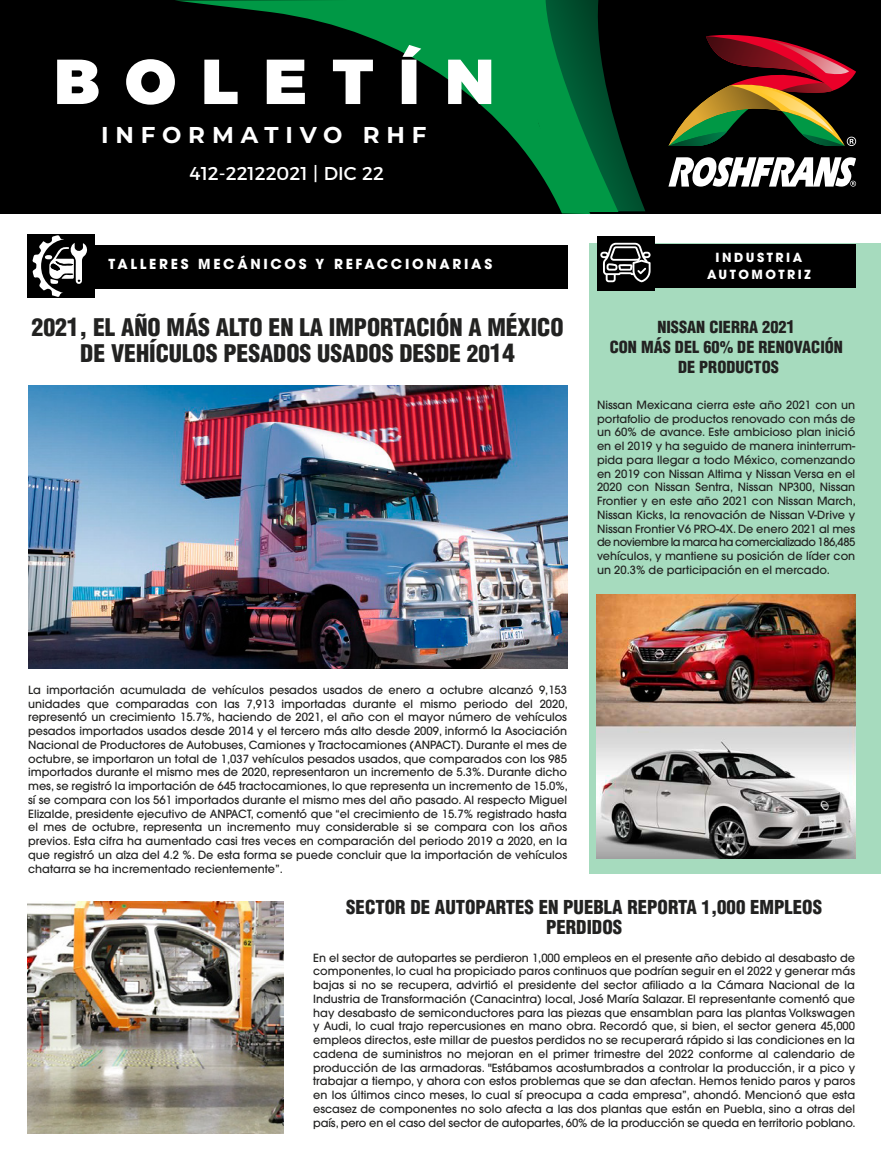
<style>
.page{position:relative;width:881px;height:1150px;background:#fff}
.page>*{position:absolute;margin:0;border:0;box-sizing:border-box;transform-origin:0 0}
.t1{font:900 63.25px "Montserrat";letter-spacing:.4em;color:#fff}
.t2{font:900 condensed 23.75px/26.2px "Helvetica";letter-spacing:-.005em;color:#222221;text-align:center}
.t3{font:700 22.88px "Montserrat";letter-spacing:.3em;color:#fff}
.t4{font:900 condensed 18.75px/20px "Helvetica";color:#222221;text-align:center}
.t5{font:18.62px "Montserrat";color:#fff}
.t6{font:900 condensed 16.25px/20px "Helvetica";color:#222221;text-align:center}
.t7{font:700 13.75px "Avant Garde";letter-spacing:.2em;color:#fff}
.t8{font:700 12.5px/17.5px "Avant Garde";letter-spacing:.2em;color:#fff;text-align:center}
.t9{font:500 11.25px/13.8px "Avant Garde";color:#222221;text-align:justify}
.s1{font-size:25px}
.s2{font-size:23.12px}
.s3{font-size:17.5px}
</style>
<div class="page">
<div style="left:588px;top:243px;width:292px;height:630px;background:#a6dbbe"></div>
<div style="left:28px;top:234px;width:67px;height:63px;background:#000"></div>
<div style="left:31px;top:245px;width:536px;height:43px;background:#000"></div>
<div style="left:600px;top:244px;width:256px;height:43px;background:#000"></div>
<div style="left:597px;top:236px;width:57px;height:54px;background:#000"></div>
<svg style="left:32px;top:235px;width:55px;height:62px"></svg>
<svg style="left:600px;top:243px;width:50px;height:39px"></svg>
<img style="left:28px;top:385px;width:539px;height:283px">
<img style="left:596px;top:594px;width:258px;height:264px">
<img style="left:28px;top:901px;width:255px;height:232px">
<div style="left:0;top:0;width:880px;height:214px;background:#000"></div>
<svg style="left:768px;top:157px;width:87px;height:30px"></svg>
<svg style="left:768px;top:38px;width:87px;height:108px"></svg>
<svg style="left:668px;top:34px;width:100px;height:153px"></svg>
<svg style="left:590px;top:0;width:55px;height:211px"></svg>
<svg style="left:175px;top:0;width:415px;height:214px"></svg>
<h1 class="t1" style="left:54px;top:28px;width:442px">BOLETÍN</h1>
<h3 class="t3" style="left:101px;top:118px;width:327px">INFORMATIVO RHF</h3>
<h3 class="t5" style="left:189px;top:158px;width:196px">412-22122021 | DIC 22</h3>
<p class="t7" style="left:108px;top:255px;width:385px">TALLERES MECÁNICOS Y REFACCIONARIAS</p>
<p class="t8" style="left:706px;top:248px;width:105px">INDUSTRIA<br>AUTOMOTRIZ</p>
<h2 class="t2" style="left:32px;top:314px;width:533px">202<span class="s1">1</span>, EL AÑO MÁS ALTO EN LA IMPORTACIÓN A MÉXICO<br>DE VEHÍCULOS PESADOS USADOS DESDE <span class="s2">20</span><span class="s1">14</span></h2>
<h3 class="t6" style="left:609px;top:317px;width:234px">NISSAN CIERRA 202<span class="s3">1<br></span>CON MÁS DEL 60% DE RENOVACIÓN<br>DE PRODUCTOS</h3>
<p class="t9" style="left:596px;top:398px;width:260px">Nissan Mexicana cierra este año 2021 con un portafolio de productos renovado con más de un 60% de avance. Este ambicioso plan inició en el 2019 y ha seguido de manera ininterrum&shy;pida para llegar a todo México, comenzando en 2019 con Nissan Altima y Nissan Versa en el 2020 con Nissan Sentra, Nissan NP300, Nissan Frontier y en este año 2021 con Nissan March, Nissan Kicks, la renovación de Nissan V-Drive y Nissan Frontier V6 PRO-4X. De enero 2021 al mes de noviembre la marca ha comercializado 186,485 vehículos, y mantiene su posición de líder con un 20.3% de participación en el mercado.</p>
<p class="t9" style="left:28px;top:683px;width:541px">La importación acumulada de vehículos pesados usados de enero a octubre alcanzó 9,153 unidades que comparadas con las 7,913 importadas durante el mismo periodo del 2020, representó un crecimiento 15.7%, haciendo de 2021, el año con el mayor número de vehículos pesados importados usados desde 2014 y el tercero más alto desde 2009, informó la Asociación Nacional de Productores de Autobuses, Camiones y Tractocamiones (ANPACT). Durante el mes de octubre, se importaron un total de 1,037 vehículos pesados usados, que comparados con los 985 importados durante el mismo mes de 2020, representaron un incremento de 5.3%. Durante dicho mes, se registró la importación de 645 tractocamiones, lo que representa un incremento de 15.0%, sí se compara con los 561 importados durante el mismo mes del año pasado. Al respecto Miguel Elizalde, presidente ejecutivo de ANPACT, comentó que “el crecimiento de 15.7% registrado hasta el mes de octubre, representa un incremento muy considerable si se compara con los años previos. Esta cifra ha aumentado casi tres veces en comparación del periodo 2019 a 2020, en la que registró un alza del 4.2 %. De esta forma se puede concluir que la importación de vehículos chatarra se ha incrementado recientemente”.</p>
<h3 class="t4" style="left:346px;top:897px;width:477px">SECTOR DE AUTOPARTES EN PUEBLA REPORTA 1,000 EMPLEOS<br>PERDIDOS</h3>
<p class="t9" style="left:313px;top:950px;width:544px">En el sector de autopartes se perdieron 1,000 empleos en el presente año debido al desabasto de componentes, lo cual ha propiciado paros continuos que podrían seguir en el 2022 y generar más bajas si no se recupera, advirtió el presidente del sector afiliado a la Cámara Nacional de la Industria de Transformación (Canacintra) local, José María Salazar. El representante comentó que hay desabasto de semiconductores para las piezas que ensamblan para las plantas Volkswagen y Audi, lo cual trajo repercusiones en mano obra. Recordó que, si bien, el sector genera 45,000 empleos directos, este millar de puestos perdidos no se recuperará rápido si las condiciones en la cadena de suministros no mejoran en el primer trimestre del 2022 conforme al calendario de producción de las armadoras. "Estábamos acostumbrados a controlar la producción, ir a pico y trabajar a tiempo, y ahora con estos problemas que se dan afectan. Hemos tenido paros y paros en los últimos cinco meses, lo cual sí preocupa a cada empresa”, ahondó. Mencionó que esta escasez de componentes no solo afecta a las dos plantas que están en Puebla, sino a otras del país, pero en el caso del sector de autopartes, 60% de la producción se queda en territorio poblano.</p>
</div>
